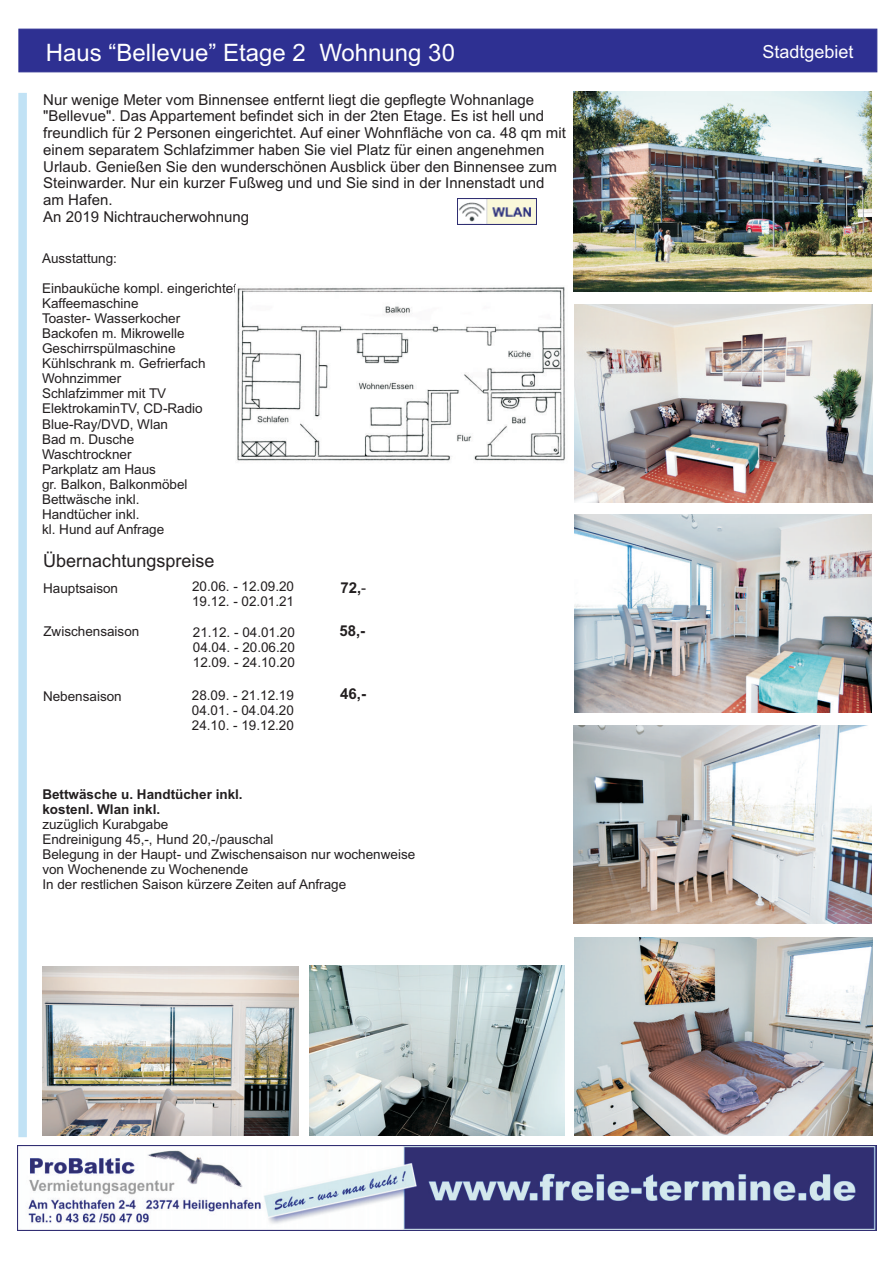
<style>
.page{position:relative;width:893px;height:1263px;background:#fff}
.page>*{position:absolute;margin:0;border:0;box-sizing:border-box;transform-origin:0 0}
.t1{font:24px "Arial";color:#fff}
.t2{font:18px "Arial";color:#231f20}
.t3{font:18px "Arial";color:#fff}
.t4{font:15px/16.8px "Arial";color:#231f20}
.t5{font:700 15px "Arial";color:#231f20}
.t6{font:13.5px/15.1px "Arial";color:#231f20}
.t7{font:700 13.5px/15.1px "Arial";color:#231f20}
.s1{font-weight:400}
</style>
<div class="page">
<img style="left:573px;top:92px;width:298px;height:200px">
<div style="left:18px;top:93px;width:9px;height:1044px;background:#c1e2f5"></div>
<div style="left:19px;top:29px;width:858px;height:43px;background:#2e3092"></div>
<img style="left:457px;top:199px;width:79px;height:26px">
<img style="left:574px;top:305px;width:298px;height:198px">
<img style="left:574px;top:514px;width:298px;height:198px">
<img style="left:574px;top:726px;width:297px;height:198px">
<img style="left:574px;top:938px;width:298px;height:198px">
<img style="left:43px;top:966px;width:255px;height:170px">
<img style="left:309px;top:965px;width:256px;height:170px">
<img style="left:237px;top:287px;width:328px;height:174px">
<img style="left:18px;top:1145px;width:859px;height:85px">
<h1 class="t1" style="left:46px;top:43px;width:411px">Haus “Bellevue” Etage 2 Wohnung 30</h1>
<h2 class="t3" style="left:762px;top:45px;width:93px">Stadtgebiet</h2>
<p class="t4" style="left:43px;top:92px;width:524px">Nur wenige Meter vom Binnensee entfernt liegt die gepflegte Wohnanlage "Bellevue". Das Appartement befindet sich in der 2ten Etage. Es ist hell und freundlich für 2 Personen eingerichtet. Auf einer Wohnfläche von ca. 48 qm mit einem separatem Schlafzimmer haben Sie viel Platz für einen angenehmen Urlaub. Genießen Sie den wunderschönen Ausblick über den Binnensee zum Steinwarder. Nur ein kurzer Fußweg und und Sie sind in der Innenstadt und am Hafen.<br>An 2019 Nichtraucherwohnung</p>
<p class="t6" style="left:42px;top:252px;width:77px">Ausstattung:</p>
<p class="t6" style="left:42px;top:282px;width:197px">Einbauküche kompl. eingerichtet<br>Kaffeemaschine<br>Toaster- Wasserkocher<br>Backofen m. Mikrowelle<br>Geschirrspülmaschine<br>Kühlschrank m. Gefrierfach<br>Wohnzimmer<br>Schlafzimmer mit TV<br>ElektrokaminTV, CD-Radio<br>Blue-Ray/DVD, Wlan<br>Bad m. Dusche<br>Waschtrockner<br>Parkplatz am Haus<br>gr. Balkon, Balkonmöbel<br>Bettwäsche inkl.<br>Handtücher inkl.<br>kl. Hund auf Anfrage</p>
<h2 class="t2" style="left:43px;top:554px;width:173px">Übernachtungspreise</h2>
<p class="t6" style="left:43px;top:582px;width:77px">Hauptsaison</p>
<p class="t6" style="left:43px;top:625px;width:98px">Zwischensaison</p>
<p class="t6" style="left:43px;top:690px;width:80px">Nebensaison</p>
<p class="t6" style="left:192px;top:580px;width:104px">20.06. - 12.09.20<br>19.12. - 02.01.21</p>
<p class="t6" style="left:193px;top:625px;width:104px;text-align:justify">21.12. - 04.01.20<br>04.04. - 20.06.20<br>12.09. - 24.10.20</p>
<p class="t6" style="left:192px;top:689px;width:104px;text-align:justify">28.09. - 21.12.19<br>04.01. - 04.04.20<br>24.10. - 19.12.20</p>
<p class="t5" style="left:340px;top:582px;width:27px">72,<span class="s1">-</span></p>
<p class="t5" style="left:339px;top:625px;width:27px">58,-</p>
<p class="t5" style="left:340px;top:688px;width:27px">46,-</p>
<p class="t7" style="left:42px;top:787px;width:202px">Bettwäsche u. Handtücher inkl. kostenl. Wlan inkl.</p>
<p class="t6" style="left:42px;top:818px;width:374px">zuzüglich Kurabgabe<br>Endreinigung 45,-, Hund 20,-/pauschal<br>Belegung in der Haupt- und Zwischensaison nur wochenweise von Wochenende zu Wochenende<br>In der restlichen Saison kürzere Zeiten auf Anfrage</p>
</div>
